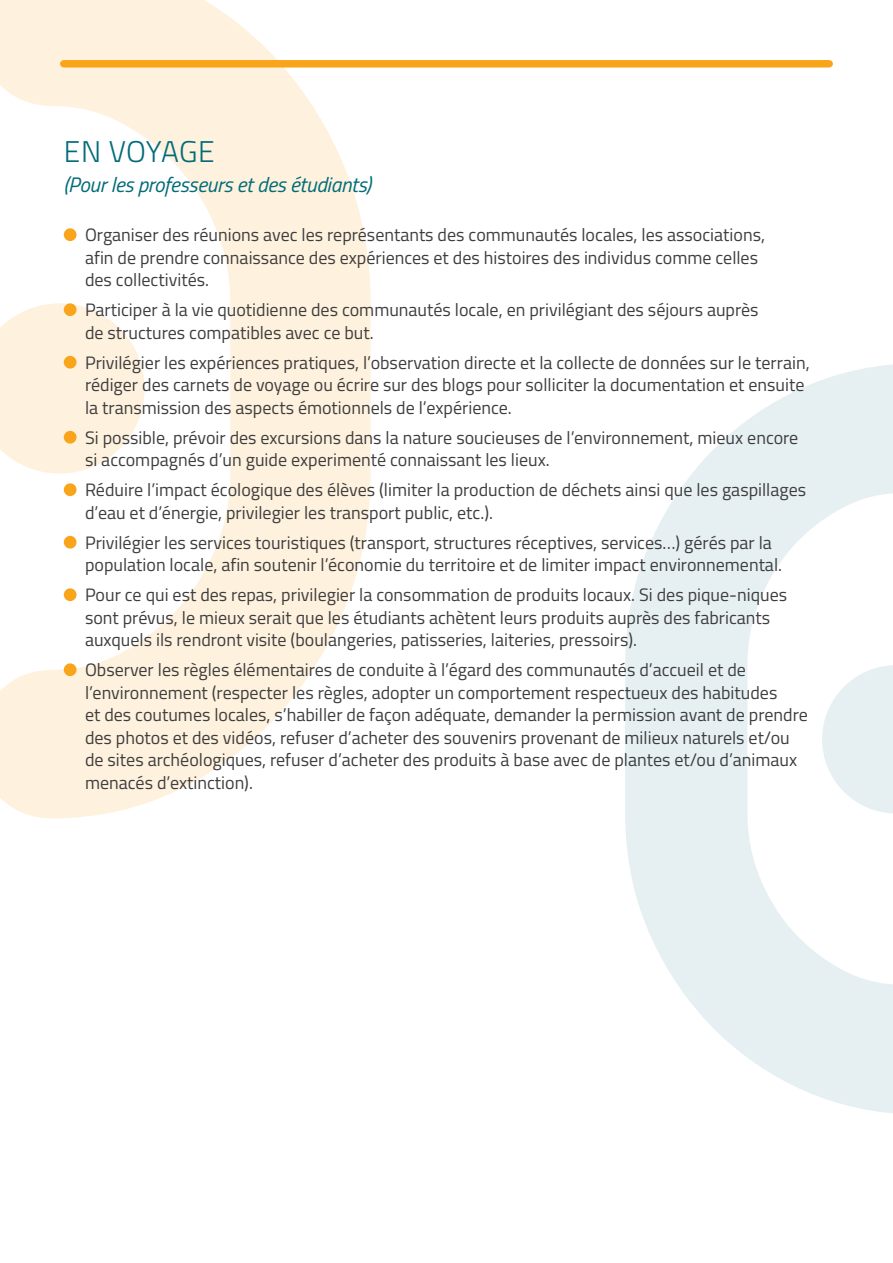
<style>
.page{position:relative;width:893px;height:1263px;background:#fff}
.page>*{position:absolute;margin:0;border:0;box-sizing:border-box;transform-origin:0 0}
.t1{font:300 30px "Titillium Web";letter-spacing:.005em;color:#006c79}
.t2{font:italic 21px "Titillium Web";letter-spacing:-.01em;color:#006c79}
.t3{font:18px "Titillium Web";color:#3e3e3f}
</style>
<div class="page">
<svg style="left:0;top:0;width:371px;height:818px;fill:#fef1dd"></svg>
<svg style="left:625px;top:364px;width:268px;height:749px;fill:#e6f0f2"></svg>
<div style="left:64px;top:60px;width:765px;height:8px;background:#f9a51b"></div>
<div style="left:64px;top:228px;width:13px;height:13px;background:#f9a51b;border-radius:50%"></div>
<div style="left:64px;top:303px;width:13px;height:13px;background:#f9a51b;border-radius:50%"></div>
<div style="left:64px;top:356px;width:13px;height:13px;background:#f9a51b;border-radius:50%"></div>
<div style="left:64px;top:431px;width:13px;height:13px;background:#f9a51b;border-radius:50%"></div>
<div style="left:64px;top:483px;width:13px;height:13px;background:#f9a51b;border-radius:50%"></div>
<div style="left:64px;top:536px;width:13px;height:13px;background:#f9a51b;border-radius:50%"></div>
<div style="left:64px;top:588px;width:13px;height:13px;background:#f9a51b;border-radius:50%"></div>
<div style="left:64px;top:663px;width:13px;height:13px;background:#f9a51b;border-radius:50%"></div>
<p class="t1" style="left:64px;top:129px;width:152px">EN VOYAGE</p>
<p class="t2" style="left:64px;top:169px;width:309px">(Pour les professeurs et des étudiants)</p>
<p class="t3" style="left:85px;top:222px;width:681px">Organiser des réunions avec les représentants des communautés locales, les associations,</p>
<p class="t3" style="left:85px;top:244px;width:675px">afin de prendre connaissance des expériences et des histoires des individus comme celles</p>
<p class="t3" style="left:85px;top:267px;width:125px">des collectivités.</p>
<p class="t3" style="left:85px;top:297px;width:675px">Participer à la vie quotidienne des communautés locale, en privilégiant des séjours auprès</p>
<p class="t3" style="left:85px;top:319px;width:290px">de structures compatibles avec ce but.</p>
<p class="t3" style="left:85px;top:349px;width:726px">Privilégier les expériences pratiques, l’observation directe et la collecte de données sur le terrain,</p>
<p class="t3" style="left:85px;top:372px;width:721px">rédiger des carnets de voyage ou écrire sur des blogs pour solliciter la documentation et ensuite</p>
<p class="t3" style="left:85px;top:394px;width:428px">la transmission des aspects émotionnels de l’expérience.</p>
<p class="t3" style="left:85px;top:424px;width:715px">Si possible, prévoir des excursions dans la nature soucieuses de l’environnement, mieux encore</p>
<p class="t3" style="left:85px;top:447px;width:466px">si accompagnés d’un guide experimenté connaissant les lieux.</p>
<p class="t3" style="left:85px;top:477px;width:723px">Réduire l’impact écologique des élèves (limiter la production de déchets ainsi que les gaspillages</p>
<p class="t3" style="left:85px;top:499px;width:409px">d’eau et d’énergie, privilegier les transport public, etc.).</p>
<p class="t3" style="left:85px;top:529px;width:688px">Privilégier les services touristiques (transport, structures réceptives, services…) gérés par la</p>
<p class="t3" style="left:85px;top:552px;width:698px">population locale, afin soutenir l’économie du territoire et de limiter impact environnemental.</p>
<p class="t3" style="left:85px;top:582px;width:704px">Pour ce qui est des repas, privilegier la consommation de produits locaux. Si des pique-niques</p>
<p class="t3" style="left:85px;top:604px;width:687px">sont prévus, le mieux serait que les étudiants achètent leurs produits auprès des fabricants</p>
<p class="t3" style="left:85px;top:627px;width:553px">auxquels ils rendront visite (boulangeries, patisseries, laiteries, pressoirs).</p>
<p class="t3" style="left:85px;top:657px;width:662px">Observer les règles élémentaires de conduite à l’égard des communautés d’accueil et de</p>
<p class="t3" style="left:85px;top:679px;width:694px">l’environnement (respecter les règles, adopter un comportement respectueux des habitudes</p>
<p class="t3" style="left:85px;top:702px;width:724px">et des coutumes locales, s’habiller de façon adéquate, demander la permission avant de prendre</p>
<p class="t3" style="left:85px;top:724px;width:706px">des photos et des vidéos, refuser d’acheter des souvenirs provenant de milieux naturels et/ou</p>
<p class="t3" style="left:85px;top:747px;width:714px">de sites archéologiques, refuser d’acheter des produits à base avec de plantes et/ou d’animaux</p>
<p class="t3" style="left:85px;top:769px;width:169px">menacés d’extinction).</p>
</div>
